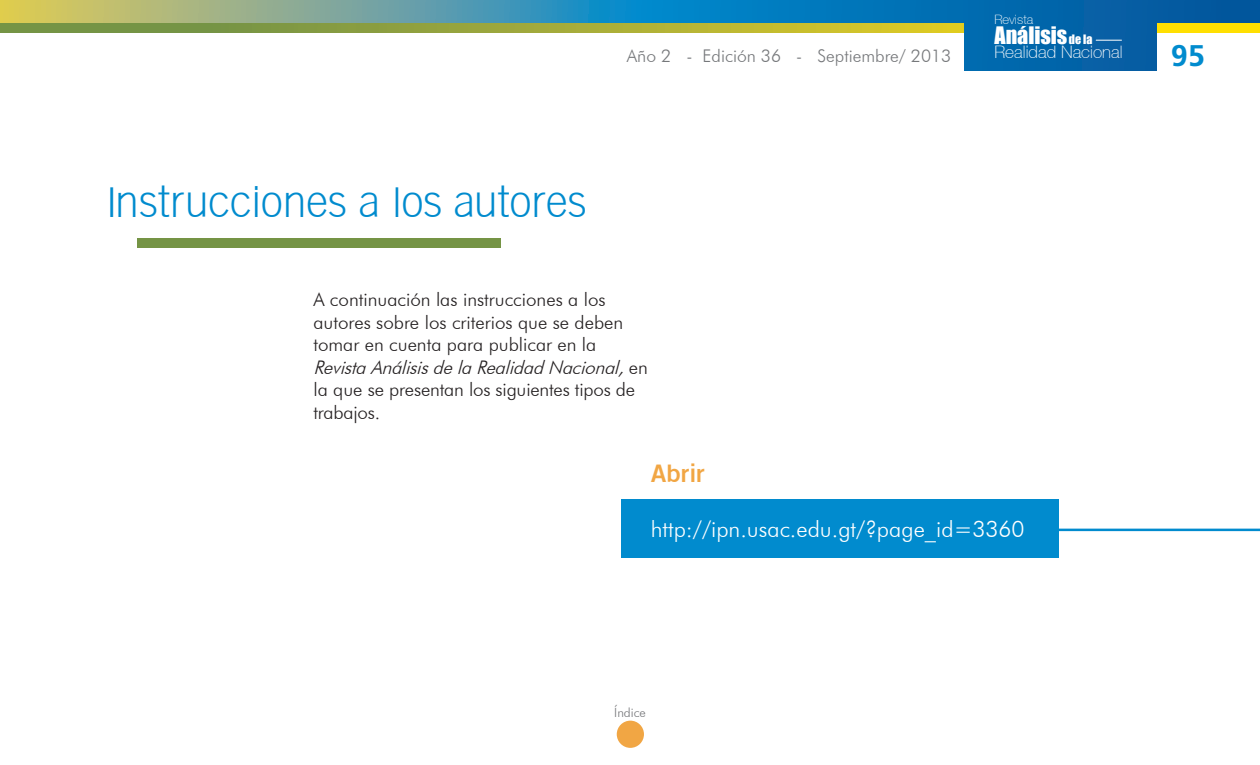
<style>
.page{position:relative;width:1260px;height:765px;background:#fff}
.page>*{position:absolute;margin:0;border:0;box-sizing:border-box;transform-origin:0 0}
.t1{font:41.25px "Goethe Gothic";color:#018bce}
.t2{font:700 31.25px "Carto Gothic Std";color:#018bce}
.t3{font:700 24.25px "Goethe Gothic";color:#f1a644}
.t4{font:300 22.62px "Futura BT";color:#fff}
.t5{font:22.12px "Impact";color:#fff}
.t6{font:300 18.75px/22.5px "Futura BT";color:#231f20}
.t7{font:300 17.5px "Futura BT";color:#76787b}
.t8{font:100 17.12px "Helvetica 35";color:#fff}
.t9{font:100 12.88px "Helvetica 35";color:#fff}
.t10{font:300 12.75px "Futura BT";color:#757679}
.s1{font-size:11.88px}
.s2{font-style:italic}
</style>
<div class="page">
<svg style="left:0;top:0;width:1260px;height:23px;background:#4b93a2"></svg>
<svg style="left:0;top:23px;width:1260px;height:10px;background:#a7ad35"></svg>
<div style="left:617px;top:721px;width:27px;height:27px;background:#f1a644;border-radius:50%"></div>
<div style="left:965px;top:0;width:192px;height:71px;background:#0064a9"></div>
<svg style="left:1096px;top:40px;width:26px;height:1px"></svg>
<div style="left:137px;top:239px;width:363px;height:9px;background:#759445"></div>
<hr style="left:1049px;top:529px;width:211px;height:2px;background:#018bce">
<div style="left:622px;top:500px;width:437px;height:58px;background:#018bce"></div>
<p class="t7" style="left:627px;top:45px;width:326px">Año 2 - Edición 36 - Septiembre/ 2013</p>
<p class="t9" style="left:994px;top:12px;width:40px">Revista</p>
<p class="t5" style="left:994px;top:18px;width:100px">Análisis<span class="s1">de la</span></p>
<p class="t8" style="left:994px;top:42px;width:130px">Realidad Nacional</p>
<h2 class="t2" style="left:1171px;top:38px;width:35px">95</h2>
<h1 class="t1" style="left:106px;top:177px;width:482px">Instrucciones a los autores</h1>
<p class="t6" style="left:313px;top:288px;width:336px">A continuación las instrucciones a los autores sobre los criterios que se deben tomar en cuenta para publicar en la <span class="s2">RevistaAnálisisdelaRealidadNacional,</span>e n la que se presentan los siguientes tipos de trabajos.</p>
<p class="t3" style="left:651px;top:458px;width:56px">Abrir</p>
<p class="t4" style="left:651px;top:515px;width:375px">http://ipn.usac.edu.gt/?page_id=3360</p>
<p class="t10" style="left:614px;top:705px;width:33px">Índice</p>
</div>
